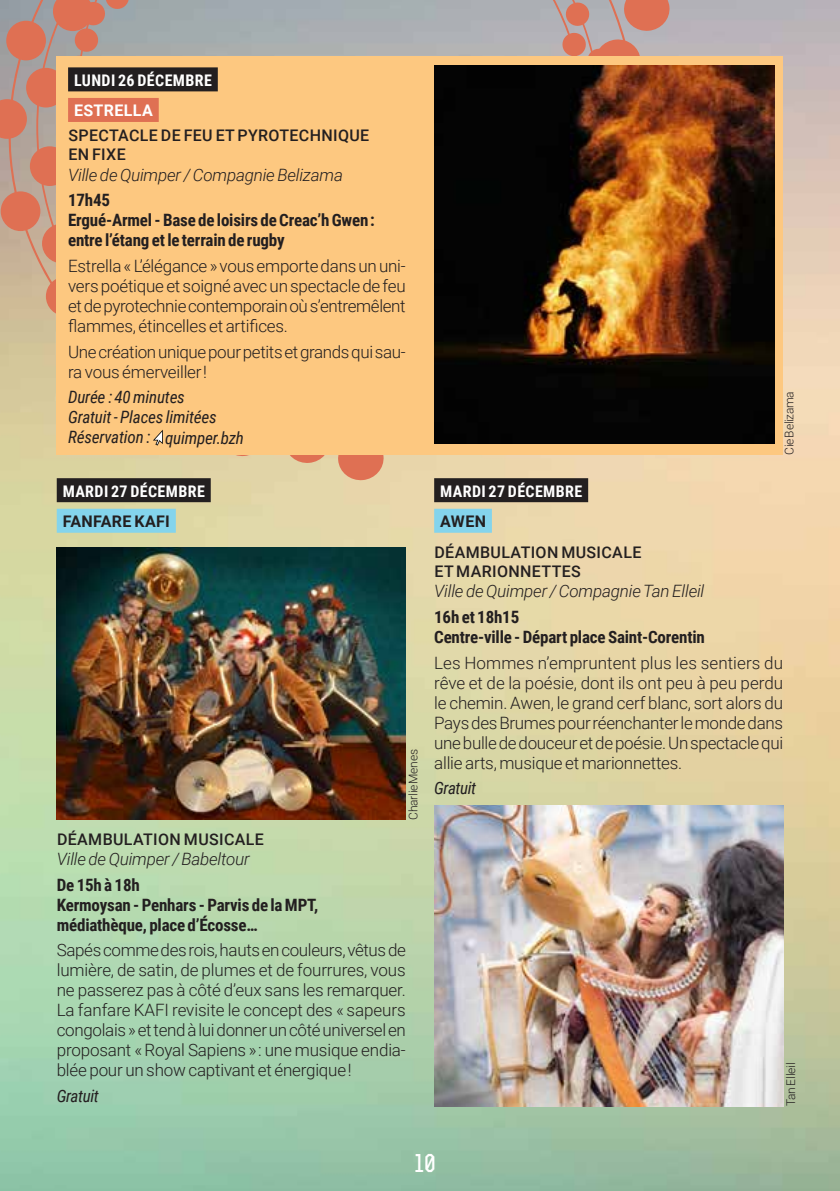
<style>
.page{position:relative;width:840px;height:1191px;background:#fff}
.page>*{position:absolute;margin:0;border:0;box-sizing:border-box;transform-origin:0 0}
.t1{font:700 24px "Rex";color:#fff}
.t2{font:300 17px/20px "Roboto";letter-spacing:-.015em;color:#231f20;text-align:justify}
.t3{font:700 17px/20px "Roboto Condensed";letter-spacing:-.01em;color:#231f20}
.t4{font:italic 300 17px "Roboto";letter-spacing:-.01em;color:#231f20}
.t5{font:italic 17px/20px "Roboto Condensed";letter-spacing:-.01em;color:#231f20}
.t6{font:500 16px/19.2px "Roboto";letter-spacing:.025em;color:#231f20}
.t7{font:700 16px "Roboto Condensed";letter-spacing:.025em;color:#fff}
.t8{font:700 16px "Roboto";letter-spacing:.02em;color:#231f20}
.t9{font:700 16px "Roboto";letter-spacing:.02em;color:#fff}
.t10{font:300 12px "Roboto";letter-spacing:-.02em;color:#231f20}
</style>
<div class="page">
<img style="left:0;top:0;width:839px;height:1191px">
<svg style="left:0;top:99px;width:3px;height:40px"></svg>
<div style="left:1px;top:191px;width:39px;height:40px;background:#df7053;border-radius:50%"></div>
<svg style="left:3px;top:0;width:50px;height:445px;background:#c9a388"></svg>
<div style="left:57px;top:478px;width:154px;height:24px;background:#231f20"></div>
<div style="left:57px;top:509px;width:119px;height:24px;background:#84d4ec"></div>
<img style="left:57px;top:547px;width:348px;height:272px">
<div style="left:434px;top:478px;width:154px;height:24px;background:#231f20"></div>
<div style="left:434px;top:509px;width:57px;height:24px;background:#84d4ec"></div>
<img style="left:434px;top:805px;width:348px;height:301px">
<svg style="left:53px;top:0;width:641px;height:481px;background:#e8bd86"></svg>
<img style="left:434px;top:66px;width:340px;height:377px">
<p class="t7" style="left:74px;top:69px;width:139px">LUNDI 26 DÉCEMBRE</p>
<p class="t9" style="left:74px;top:99px;width:80px">ESTRELLA</p>
<p class="t6" style="left:68px;top:125px;width:302px">SPECTACLE DE FEU ET PYROTECHNIQUE<br>EN FIXE</p>
<p class="t4" style="left:68px;top:163px;width:276px">Ville de Quimper / Compagnie Belizama</p>
<p class="t3" style="left:68px;top:190px;width:308px">17h45<br>Ergué-Armel - Base de loisirs de Creac’h Gwen : entre l’étang et le terrain de rugby</p>
<p class="t2" style="left:68px;top:255px;width:339px">Estrella « L’élégance » vous emporte dans un uni&shy;vers poétique et soigné avec un spectacle de feu et de pyrotechnie contemporain où s’entremêlent flammes, étincelles et artifices.</p>
<p class="t2" style="left:68px;top:341px;width:339px">Une création unique pour petits et grands qui sau&shy;ra vous émerveiller !</p>
<p class="t5" style="left:68px;top:387px;width:177px">Durée : 40 minutes<br>Gratuit - Places limitées<br>Réservation : quimper.bzh</p>
<p class="t10" style="left:780px;top:455px;width:65px;rotate:-90deg">Cie Belizama</p>
<p class="t7" style="left:63px;top:479px;width:144px">MARDI 27 DÉCEMBRE</p>
<p class="t8" style="left:63px;top:510px;width:109px">FANFARE KAFI</p>
<p class="t10" style="left:405px;top:819px;width:72px;rotate:-90deg">Charlie Menes</p>
<p class="t6" style="left:57px;top:828px;width:208px">DÉAMBULATION MUSICALE</p>
<p class="t4" style="left:57px;top:847px;width:194px">Ville de Quimper / Babeltour</p>
<p class="t3" style="left:57px;top:874px;width:263px">De 15h à 18h<br>Kermoysan - Penhars - Parvis de la MPT, médiathèque, place d’Écosse…</p>
<p class="t2" style="left:57px;top:939px;width:350px">Sapés comme des rois, hauts en couleurs, vêtus de lumière, de satin, de plumes et de fourrures, vous ne passerez pas à côté d’eux sans les remarquer.<br>La fanfare KAFI revisite le concept des « sapeurs congolais » et tend à lui donner un côté universel en proposant « Royal Sapiens » : une musique endia&shy;blée pour un show captivant et énergique !</p>
<p class="t5" style="left:57px;top:1085px;width:44px">Gratuit</p>
<p class="t7" style="left:440px;top:479px;width:144px">MARDI 27 DÉCEMBRE</p>
<p class="t8" style="left:440px;top:510px;width:47px">AWEN</p>
<p class="t6" style="left:434px;top:542px;width:208px">DÉAMBULATION MUSICALE<br>ET MARIONNETTES</p>
<p class="t4" style="left:434px;top:579px;width:271px">Ville de Quimper / Compagnie Tan Elleil</p>
<p class="t3" style="left:434px;top:606px;width:272px">16h et 18h15<br>Centre-ville - Départ place Saint-Corentin</p>
<p class="t2" style="left:434px;top:652px;width:350px">Les Hommes n’empruntent plus les sentiers du rêve et de la poésie, dont ils ont peu à peu perdu le chemin. Awen, le grand cerf blanc, sort alors du Pays des Brumes pour réenchanter le monde dans une bulle de douceur et de poésie. Un spectacle qui allie arts, musique et marionnettes.</p>
<p class="t5" style="left:434px;top:777px;width:44px">Gratuit</p>
<p class="t10" style="left:782px;top:1106px;width:45px;rotate:-90deg">Tan Elleil</p>
<h1 class="t1" style="left:415px;top:1147px;width:22px">10</h1>
</div>
